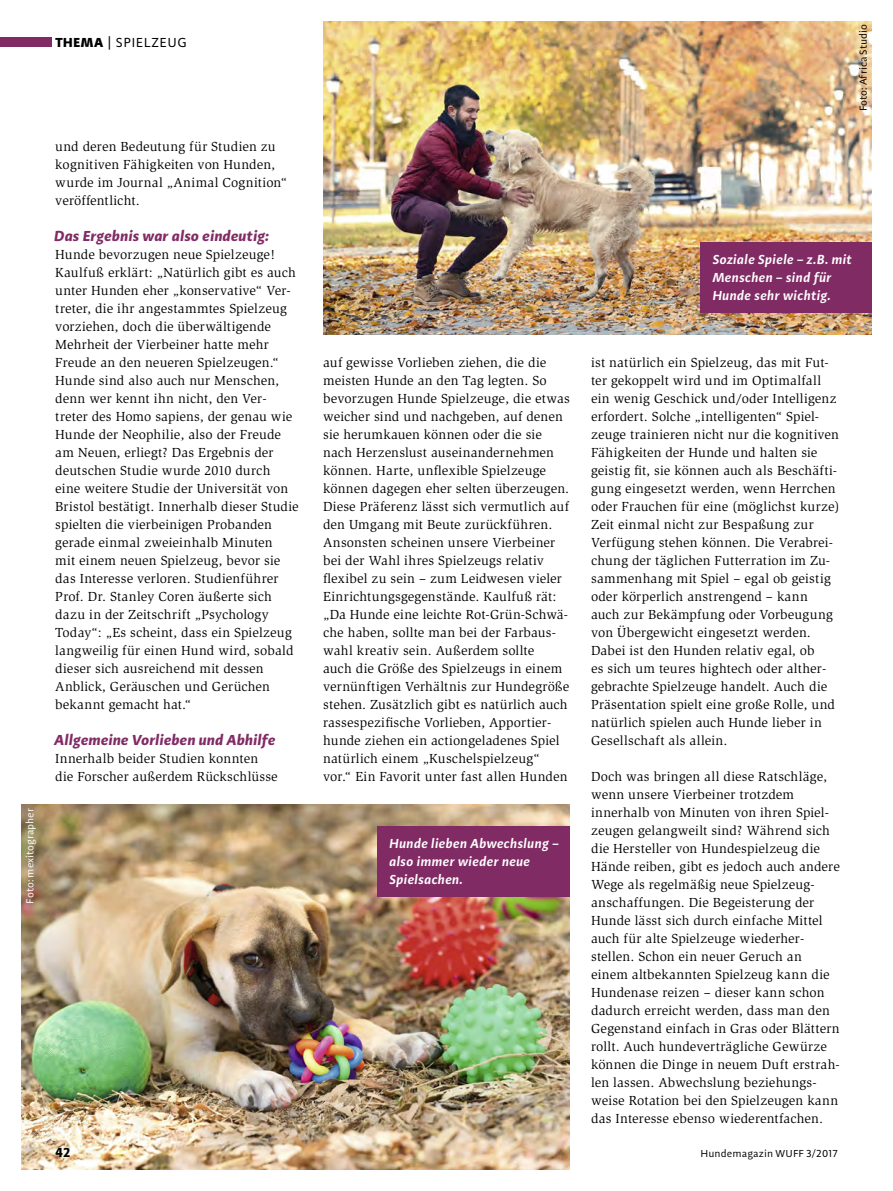
<style>
.page{position:relative;width:893px;height:1191px;background:#fff}
.page>*{position:absolute;margin:0;border:0;box-sizing:border-box;transform-origin:0 0}
.t1{font:italic 700 15px "Adagio Sans";letter-spacing:.01em;color:#812b65}
.t2{font:13.5px/18px "Slimbach";letter-spacing:.01em;color:#000}
.t3{font:italic 600 13.5px/18px "Adagio Sans";letter-spacing:.02em;color:#fff}
.t4{font:13.5px "Adagio Sans";letter-spacing:.035em;color:#000}
.t5{font:700 13.5px "Adagio Sans";color:#000}
.t6{font:10.5px "Adagio Sans";color:#000}
.t7{font:10.5px "Adagio Sans";color:#fff}
.s1{font-weight:900}
</style>
<div class="page">
<img style="left:323px;top:21px;width:549px;height:313px">
<img style="left:21px;top:804px;width:549px;height:365px">
<div style="left:0;top:38px;width:51px;height:9px;background:#812b65"></div>
<div style="left:701px;top:242px;width:171px;height:71px;background:#812b65"></div>
<div style="left:377px;top:826px;width:193px;height:70px;background:#812b65"></div>
<p class="t7" style="left:23px;top:903px;width:97px;rotate:-90deg">Foto: mexitographer</p>
<p class="t4" style="left:55px;top:34px;width:133px"><span class="s1">THEMA</span> | SPIELZEUG</p>
<p class="t2" style="left:55px;top:137px;width:234px">und deren Bedeutung für Studien zu kognitiven Fähigkeiten von Hunden, wurde im Journal „Animal Cognition“ veröffentlicht.</p>
<p class="t1" style="left:55px;top:226px;width:216px">Das Ergebnis war also eindeutig:</p>
<p class="t2" style="left:55px;top:245px;width:245px">Hunde bevorzugen neue Spielzeuge!<br>Kaulfuß erklärt: „Natürlich gibt es auch unter Hunden eher „konservative“ Ver&shy;treter, die ihr angestammtes Spielzeug vorziehen, doch die überwältigende Mehrheit der Vierbeiner hatte mehr Freude an den neueren Spielzeugen.“ Hunde sind also auch nur Menschen, denn wer kennt ihn nicht, den Ver&shy;treter des Homo sapiens, der genau wie Hunde der Neophilie, also der Freude am Neuen, erliegt? Das Ergebnis der deutschen Studie wurde 2010 durch eine weitere Studie der Universität von Bristol bestätigt. Innerhalb dieser Studie spielten die vierbeinigen Probanden gerade einmal zweieinhalb Minuten<br>mit einem neuen Spielzeug, bevor sie das Interesse verloren. Studienführer Prof. Dr. Stanley Coren äußerte sich dazu in der Zeitschrift „Psychology Today“: „Es scheint, dass ein Spielzeug langweilig für einen Hund wird, sobald dieser sich ausreichend mit dessen Anblick, Geräuschen und Gerüchen bekannt gemacht hat.“</p>
<p class="t1" style="left:55px;top:730px;width:223px">Allgemeine Vorlieben und Abhilfe</p>
<p class="t2" style="left:55px;top:749px;width:224px">Innerhalb beider Studien konnten die Forscher außerdem Rückschlüsse</p>
<p class="t6" style="left:857px;top:111px;width:89px;rotate:-90deg">Foto: Africa Studio</p>
<p class="t2" style="left:323px;top:353px;width:248px">auf gewisse Vorlieben ziehen, die die meisten Hunde an den Tag legten. So bevorzugen Hunde Spielzeuge, die etwas weicher sind und nachgeben, auf denen sie herumkauen können oder die sie nach Herzenslust auseinandernehmen können. Harte, unflexible Spielzeuge können dagegen eher selten überzeugen.<br>Diese Präferenz lässt sich vermutlich auf den Umgang mit Beute zurückführen.<br>Ansonsten scheinen unsere Vierbeiner bei der Wahl ihres Spielzeugs relativ flexibel zu sein – zum Leidwesen vieler Einrichtungsgegenstände. Kaulfuß rät: „Da Hunde eine leichte Rot-Grün-Schwä&shy;che haben, sollte man bei der Farbaus&shy;wahl kreativ sein. Außerdem sollte<br>auch die Größe des Spielzeugs in einem vernünftigen Verhältnis zur Hundegröße stehen. Zusätzlich gibt es natürlich auch rassespezifische Vorlieben, Apportier&shy;hunde ziehen ein actiongeladenes Spiel natürlich einem „Kuschelspielzeug“ vor.“ Ein Favorit unter fast allen Hunden</p>
<p class="t3" style="left:390px;top:834px;width:171px">Hunde lieben Abwechslung – also immer wieder neue<br>Spielsachen.</p>
<p class="t3" style="left:713px;top:251px;width:141px">Soziale Spiele – z.B. mit<br>Menschen – sind für<br>Hunde sehr wichtig.</p>
<p class="t2" style="left:591px;top:353px;width:250px">ist natürlich ein Spielzeug, das mit Fut&shy;ter gekoppelt wird und im Optimalfall ein wenig Geschick und/oder Intelligenz erfordert. Solche „intelligenten“ Spiel&shy;zeuge trainieren nicht nur die kognitiven Fähigkeiten der Hunde und halten sie geistig fit, sie können auch als Beschäfti&shy;gung eingesetzt werden, wenn Herrchen oder Frauchen für eine (möglichst kurze)<br>Zeit einmal nicht zur Bespaßung zur Verfügung stehen können. Die Verabrei&shy;chung der täglichen Futterration im Zu&shy;sammenhang mit Spiel – egal ob geistig oder körperlich anstrengend – kann<br>auch zur Bekämpfung oder Vorbeugung von Übergewicht eingesetzt werden.<br>Dabei ist den Hunden relativ egal, ob<br>es sich um teures hightech oder alther&shy;gebrachte Spielzeuge handelt. Auch die Präsentation spielt eine große Rolle, und natürlich spielen auch Hunde lieber in Gesellschaft als allein.</p>
<p class="t2" style="left:591px;top:767px;width:250px">Doch was bringen all diese Ratschläge, wenn unsere Vierbeiner trotzdem innerhalb von Minuten von ihren Spiel&shy;zeugen gelangweilt sind? Während sich die Hersteller von Hundespielzeug die Hände reiben, gibt es jedoch auch andere Wege als regelmäßig neue Spielzeug&shy;anschaffungen. Die Begeisterung der Hunde lässt sich durch einfache Mittel auch für alte Spielzeuge wiederher&shy;stellen. Schon ein neuer Geruch an einem altbekannten Spielzeug kann die Hundenase reizen – dieser kann schon dadurch erreicht werden, dass man den Gegenstand einfach in Gras oder Blättern rollt. Auch hundeverträgliche Gewürze können die Dinge in neuem Duft erstrah&shy;len lassen. Abwechslung beziehungs&shy;weise Rotation bei den Spielzeugen kann das Interesse ebenso wiederentfachen.</p>
<p class="t5" style="left:55px;top:1143px;width:17px">42</p>
<p class="t6" style="left:700px;top:1146px;width:139px">Hundemagazin WUFF 3/2017</p>
</div>
